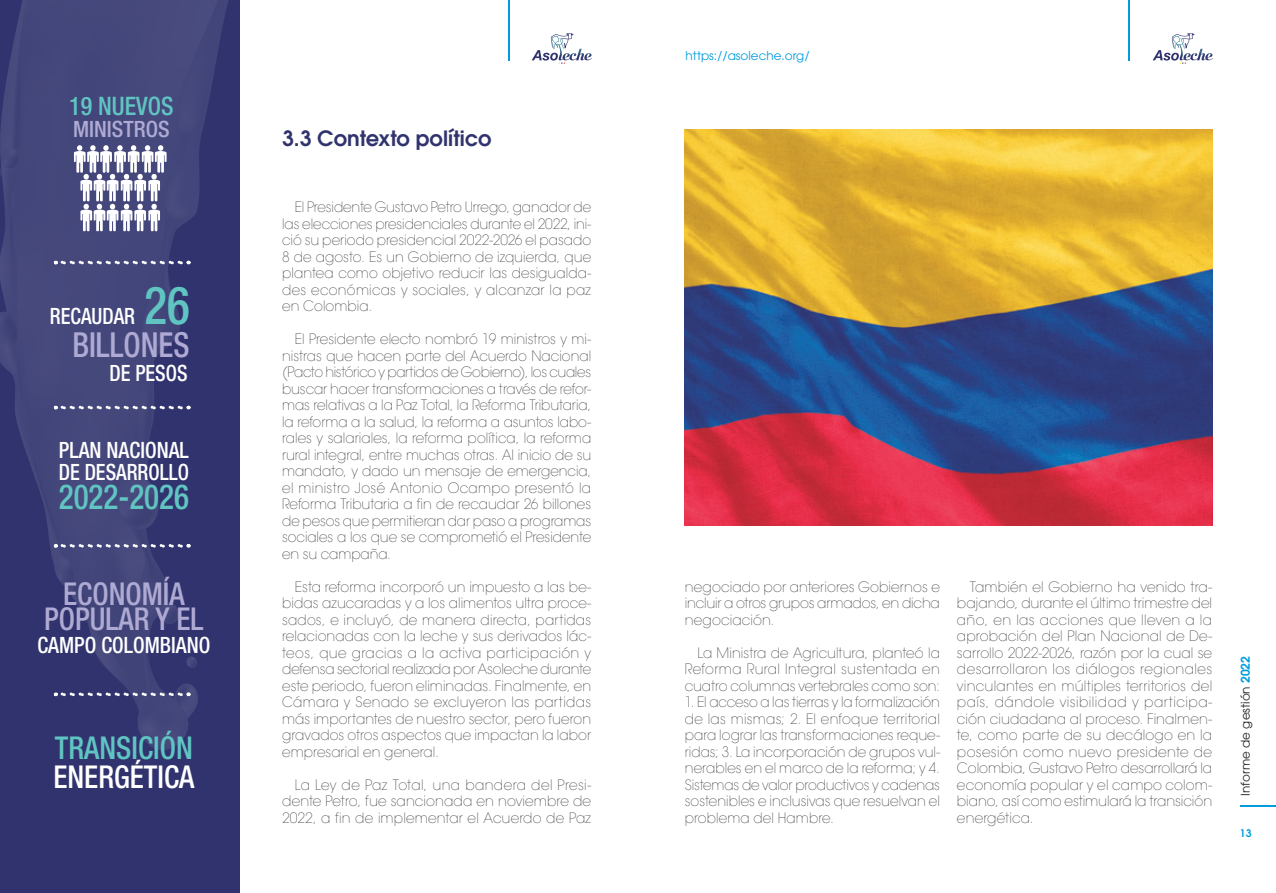
<style>
.page{position:relative;width:1276px;height:893px;background:#fff}
.page>*{position:absolute;margin:0;border:0;box-sizing:border-box;transform-origin:0 0}
.t1{font:500 condensed 52.5px "Helvetica Neue LT Std";color:#60c5c2;scale:.9 1}
.t2{font:500 condensed 34.5px "Helvetica Neue LT Std";color:#60c5c2;scale:.9 1}
.t3{font:500 condensed 34.5px "Helvetica Neue LT Std";color:#afaad3;scale:.9 1}
.t4{font:500 condensed 31.5px/25.5px "Helvetica Neue LT Std";color:#afaad3;text-align:center;scale:.93 1}
.t5{font:500 condensed 31.5px "Helvetica Neue LT Std";color:#60c5c2;scale:.93 1}
.t6{font:500 condensed 31.5px "Helvetica Neue LT Std";color:#fff;scale:.93 1}
.t7{font:500 condensed 25.5px "Helvetica Neue LT Std";color:#60c5c2;scale:.94 1}
.t8{font:500 condensed 22.5px/22.5px "Helvetica Neue LT Std";color:#fff;scale:.93 1}
.t9{font:500 condensed 22.5px "Helvetica Neue LT Std";color:#fff;scale:.9 1}
.t10{font:500 condensed 22.5px "Helvetica Neue LT Std";color:#afaad3}
.t11{font:600 21px "ITC Avant Garde Pro";letter-spacing:-.005em;color:#31336e}
.t12{font:200 14.25px/16.5px "ITC Avant Garde Pro";letter-spacing:.005em;color:#312f30;text-align:justify;scale:.96 1}
.t13{font:200 14.25px/16.5px "ITC Avant Garde Pro";letter-spacing:.005em;color:#312f30;text-align:justify}
.t14{font:12px "ITC Avant Garde Pro";color:#009cdc}
.t15{font:12px "ITC Avant Garde Pro";color:#231f20}
.t16{font:600 10.5px "ITC Avant Garde Pro";color:#009cdc}
.s1{font-weight:600;color:#009cdc}
</style>
<div class="page">
<hr style="left:508px;top:0;width:1px;height:60px;background:#009cdc">
<svg style="left:531px;top:33px;width:61px;height:31px"></svg>
<div style="left:0;top:0;width:240px;height:893px;background:#31336e"></div>
<svg style="left:0;top:0;width:119px;height:695px"></svg>
<svg style="left:119px;top:0;width:109px;height:750px"></svg>
<svg style="left:116px;top:475px;width:43px;height:55px"></svg>
<svg style="left:0;top:312px;width:20px;height:63px"></svg>
<svg style="left:158px;top:602px;width:21px;height:22px"></svg>
<svg style="left:186px;top:656px;width:11px;height:12px"></svg>
<svg style="left:54px;top:557px;width:22px;height:31px"></svg>
<svg style="left:0;top:148px;width:21px;height:30px"></svg>
<hr style="left:1129px;top:0;width:1px;height:60px;background:#009cdc">
<hr style="left:1239px;top:805px;width:37px;height:1px;background:#009cdc">
<svg style="left:1152px;top:33px;width:61px;height:31px"></svg>
<svg style="left:74px;top:145px;width:93px;height:86px;background:#9a9cb8"></svg>
<svg style="left:54px;top:261px;width:136px;height:3px"></svg>
<svg style="left:54px;top:406px;width:136px;height:3px"></svg>
<svg style="left:54px;top:544px;width:136px;height:4px"></svg>
<svg style="left:54px;top:683px;width:144px;height:46px"></svg>
<img style="left:685px;top:130px;width:527px;height:396px">
<h3 class="t7" style="left:69px;top:90px;width:112px">19 NUEVOS</h3>
<h3 class="t10" style="left:73px;top:116px;width:98px">MINISTROS</h3>
<h1 class="t1" style="left:144px;top:274px;width:52px">26</h1>
<h2 class="t3" style="left:72px;top:324px;width:132px">BILLONES</h2>
<h3 class="t9" style="left:50px;top:303px;width:96px">RECAUDAR</h3>
<h3 class="t9" style="left:109px;top:360px;width:88px">DE PESOS</h3>
<h3 class="t8" style="left:59px;top:438px;width:141px">PLAN NACIONAL<br>DE DESARROLLO</h3>
<h2 class="t2" style="left:59px;top:476px;width:146px">2022-2026</h2>
<h3 class="t4" style="left:44px;top:580px;width:173px">ECONOMÍA<br>POPULAR Y EL</h3>
<h3 class="t8" style="left:37px;top:633px;width:187px">CAMPO COLOMBIANO</h3>
<h3 class="t5" style="left:55px;top:729px;width:150px">TRANSICIÓN</h3>
<h3 class="t6" style="left:53px;top:758px;width:153px">ENERGÉTICA</h3>
<h3 class="t11" style="left:282px;top:125px;width:211px">3.3 Contexto político</h3>
<p class="t12" style="left:282px;top:199px;width:323px;text-indent:13px">El Presidente Gustavo Petro Urrego, ganador de las elecciones presidenciales durante el 2022, ini&shy;ció su periodo presidencial 2022-2026 el pasado 8 de agosto. Es un Gobierno de izquierda, que plantea como objetivo reducir las desigualda&shy;des económicas y sociales, y alcanzar la paz en Colombia.</p>
<p class="t12" style="left:282px;top:331px;width:323px;text-indent:13px">El Presidente electo nombró 19 ministros y mi&shy;nistras que hacen parte del Acuerdo Nacional (Pacto histórico y partidos de Gobierno), los cuales buscar hacer transformaciones a través de refor&shy;mas relativas a la Paz Total, la Reforma Tributaria, la reforma a la salud, la reforma a asuntos labo&shy;rales y salariales, la reforma política, la reforma rural integral, entre muchas otras. Al inicio de su mandato, y dado un mensaje de emergencia, el ministro José Antonio Ocampo presentó la Reforma Tributaria a fin de recaudar 26 billones de pesos que permitieran dar paso a programas sociales a los que se comprometió el Presidente en su campaña.</p>
<p class="t12" style="left:282px;top:578px;width:323px;text-indent:13px">Esta reforma incorporó un impuesto a las be&shy;bidas azucaradas y a los alimentos ultra proce&shy;sados, e incluyó, de manera directa, partidas relacionadas con la leche y sus derivados lác&shy;teos, que gracias a la activa participación y defensa sectorial realizada por Asoleche durante este periodo, fueron eliminadas. Finalmente, en Cámara y Senado se excluyeron las partidas más importantes de nuestro sector, pero fueron gravados otros aspectos que impactan la labor empresarial en general.</p>
<p class="t13" style="left:282px;top:776px;width:310px;text-indent:13px">La Ley de Paz Total, una bandera del Presi&shy;dente Petro, fue sancionada en noviembre de 2022, a fin de implementar el Acuerdo de Paz</p>
<p class="t14" style="left:685px;top:49px;width:125px">https://asoleche.org/</p>
<p class="t13" style="left:685px;top:578px;width:257px">negociado por anteriores Gobiernos e incluir a otros grupos armados, en dicha negociación.</p>
<p class="t12" style="left:685px;top:644px;width:267px;text-indent:13px">La Ministra de Agricultura, planteó la Reforma Rural Integral sustentada en cuatro columnas vertebrales como son:</p>
<p class="t12" style="left:685px;top:694px;width:267px">1. El acceso a las tierras y la formalización de las mismas; 2. El enfoque territorial para lograr las transformaciones reque&shy;ridas; 3. La incorporación de grupos vul&shy;nerables en el marco de la reforma; y 4.<br>Sistemas de valor productivos y cadenas sostenibles e inclusivas que resuelvan el problema del Hambre.</p>
<p class="t13" style="left:957px;top:578px;width:257px;text-indent:13px">También el Gobierno ha venido tra&shy;bajando, durante el último trimestre del año, en las acciones que lleven a la aprobación del Plan Nacional de De&shy;sarrollo 2022-2026, razón por la cual se desarrollaron los diálogos regionales vinculantes en múltiples territorios del país, dándole visibilidad y participa&shy;ción ciudadana al proceso. Finalmen&shy;te, como parte de su decálogo en la posesión como nuevo presidente de Colombia, Gustavo Petro desarrollará la economía popular y el campo colom&shy;biano, así como estimulará la transición energética.</p>
<p class="t15" style="left:1238px;top:796px;width:141px;rotate:-90deg">Informe de gestión <span class="s1">2022</span></p>
<p class="t16" style="left:1240px;top:827px;width:13px">13</p>
</div>
